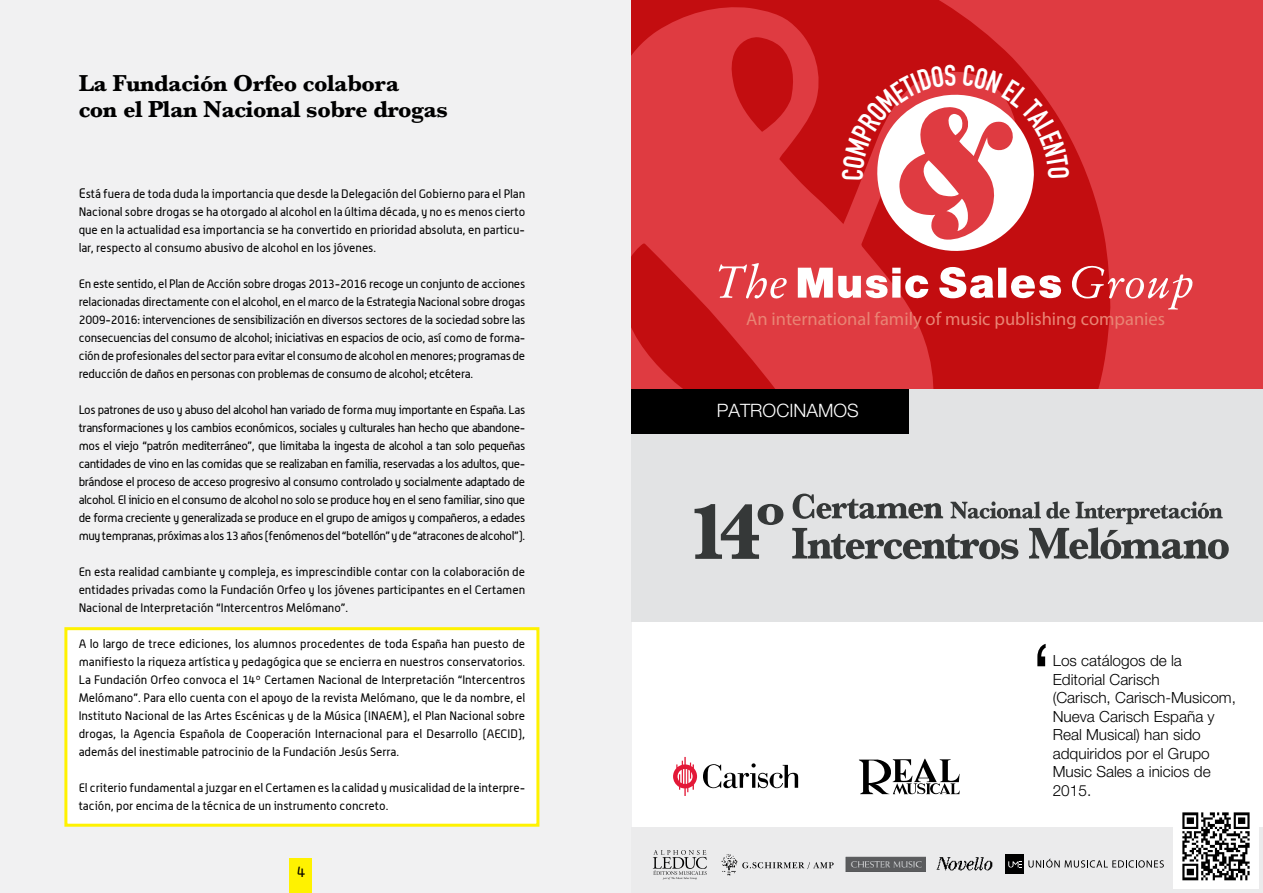
<style>
.page{position:relative;width:1263px;height:893px;background:#fff}
.page>*{position:absolute;margin:0;border:0;box-sizing:border-box;transform-origin:0 0}
.t1{font:300 92.4px "Helvetica Neue LT Std";color:#000}
.t2{font:700 24px/25.8px "Baskerville MT Std";letter-spacing:-.02em;color:#000}
.t3{font:18.45px "Avant Garde";color:#e98474}
.t4{font:300 18.45px "Helvetica Neue LT Std";color:#fff}
.t5{font:300 15.45px/18.5px "Helvetica Neue LT Std";color:#000}
.t6{font:15px "Alwyn";color:#000}
.t7{font:12px/18px "Alwyn";color:#000;text-align:justify}
.s1{font-size:13.5px}
</style>
<div class="page">
<div style="left:0;top:0;width:631px;height:893px;background:#f1f1f2"></div>
<div style="left:289px;top:858px;width:23px;height:35px;background:#fff200"></div>
<div style="left:64px;top:627px;width:475px;height:200px;background:#fff;border:3px solid #fff200"></div>
<div style="left:631px;top:0;width:632px;height:390px;background:#df3b41"></div>
<svg style="left:631px;top:0;width:479px;height:389px;fill:#c30d10"></svg>
<svg style="left:631px;top:4px;width:390px;height:385px"></svg>
<div style="left:631px;top:389px;width:632px;height:233px;background:#e2e3e4"></div>
<svg style="left:694px;top:504px;width:89px;height:55px"></svg>
<svg style="left:792px;top:494px;width:437px;height:65px"></svg>
<svg style="left:673px;top:757px;width:24px;height:39px"></svg>
<svg style="left:703px;top:763px;width:95px;height:25px"></svg>
<svg style="left:859px;top:759px;width:101px;height:36px"></svg>
<div style="left:631px;top:389px;width:277px;height:45px;background:#000"></div>
<svg style="left:939px;top:267px;width:123px;height:32px;background:#e08284"></svg>
<svg style="left:798px;top:268px;width:130px;height:31px"></svg>
<svg style="left:719px;top:263px;width:68px;height:36px"></svg>
<svg style="left:1071px;top:264px;width:122px;height:46px"></svg>
<div style="left:631px;top:827px;width:632px;height:66px;background:#ebebec"></div>
<img style="left:1173px;top:812px;width:86px;height:77px">
<img style="left:721px;top:854px;width:16px;height:22px">
<svg style="left:742px;top:862px;width:92px;height:7px"></svg>
<img style="left:936px;top:857px;width:57px;height:14px">
<svg style="left:653px;top:850px;width:54px;height:30px"></svg>
<img style="left:845px;top:856px;width:81px;height:16px">
<svg style="left:1028px;top:859px;width:136px;height:9px"></svg>
<div style="left:1006px;top:854px;width:18px;height:20px;background:#000"></div>
<svg style="left:1008px;top:861px;width:13px;height:7px"></svg>
<svg style="left:842px;top:64px;width:227px;height:188px"></svg>
<h2 class="t2" style="left:79px;top:70px;width:371px">La Fundación Orfeo colabora<br>con el Plan Nacional sobre drogas</h2>
<p class="t7" style="left:79px;top:184px;width:448px"><span class="s1">E</span>stá fuera de toda duda la importancia que desde la Delegación del Gobierno para el Plan Nacional sobre drogas se ha otorgado al alcohol en la última década, y no es menos cierto que en la actualidad esa importancia se ha convertido en prioridad absoluta, en particu&shy;lar, respecto al consumo abusivo de alcohol en los jóvenes.</p>
<p class="t7" style="left:79px;top:274px;width:448px">En este sentido, el Plan de Acción sobre drogas 2013-2016 recoge un conjunto de acciones relacionadas directamente con el alcohol, en el marco de la Estrategia Nacional sobre drogas 2009-2016: intervenciones de sensibilización en diversos sectores de la sociedad sobre las consecuencias del consumo de alcohol; iniciativas en espacios de ocio, así como de forma&shy;ción de profesionales del sector para evitar el consumo de alcohol en menores; programas de reducción de daños en personas con problemas de consumo de alcohol; etcétera.</p>
<p class="t7" style="left:79px;top:400px;width:448px">Los patrones de uso y abuso del alcohol han variado de forma muy importante en España. Las transformaciones y los cambios económicos, sociales y culturales han hecho que abandone&shy;mos el viejo “patrón mediterráneo”, que limitaba la ingesta de alcohol a tan solo pequeñas cantidades de vino en las comidas que se realizaban en familia, reservadas a los adultos, que&shy;brándose el proceso de acceso progresivo al consumo controlado y socialmente adaptado de alcohol. El inicio en el consumo de alcohol no solo se produce hoy en el seno familiar, sino que de forma creciente y generalizada se produce en el grupo de amigos y compañeros, a edades muy tempranas, próximas a los 13 años (fenómenos del “botellón” y de “atracones de alcohol”).</p>
<p class="t7" style="left:79px;top:562px;width:448px">En esta realidad cambiante y compleja, es imprescindible contar con la colaboración de entidades privadas como la Fundación Orfeo y los jóvenes participantes en el Certamen Nacional de Interpretación “Intercentros Melómano”.</p>
<p class="t7" style="left:79px;top:634px;width:448px">A lo largo de trece ediciones, los alumnos procedentes de toda España han puesto de manifiesto la riqueza artística y pedagógica que se encierra en nuestros conservatorios.<br>La Fundación Orfeo convoca el 14º Certamen Nacional de Interpretación “Intercentros Melómano”. Para ello cuenta con el apoyo de la revista Melómano, que le da nombre, el Instituto Nacional de las Artes Escénicas y de la Música (INAEM), el Plan Nacional sobre drogas, la Agencia Española de Cooperación Internacional para el Desarrollo (AECID), además del inestimable patrocinio de la Fundación Jesús Serra.</p>
<p class="t7" style="left:79px;top:779px;width:448px">El criterio fundamental a juzgar en el Certamen es la calidad y musicalidad de la interpre&shy;tación, por encima de la técnica de un instrumento concreto.</p>
<p class="t6" style="left:297px;top:863px;width:10px">4</p>
<h3 class="t3" style="left:746px;top:308px;width:421px">An international family of music publishing companies</h3>
<h3 class="t4" style="left:717px;top:399px;width:143px">PATROCINAMOS</h3>
<h1 class="t1" style="left:1029px;top:620px;width:27px">‘</h1>
<p class="t5" style="left:1053px;top:651px;width:185px">Los catálogos de la<br>Editorial Carisch<br>(Carisch, Carisch-Musicom,<br>Nueva Carisch España y<br>Real Musical) han sido adquiridos por el Grupo<br>Music Sales a inicios de<br>2015.</p>
</div>
